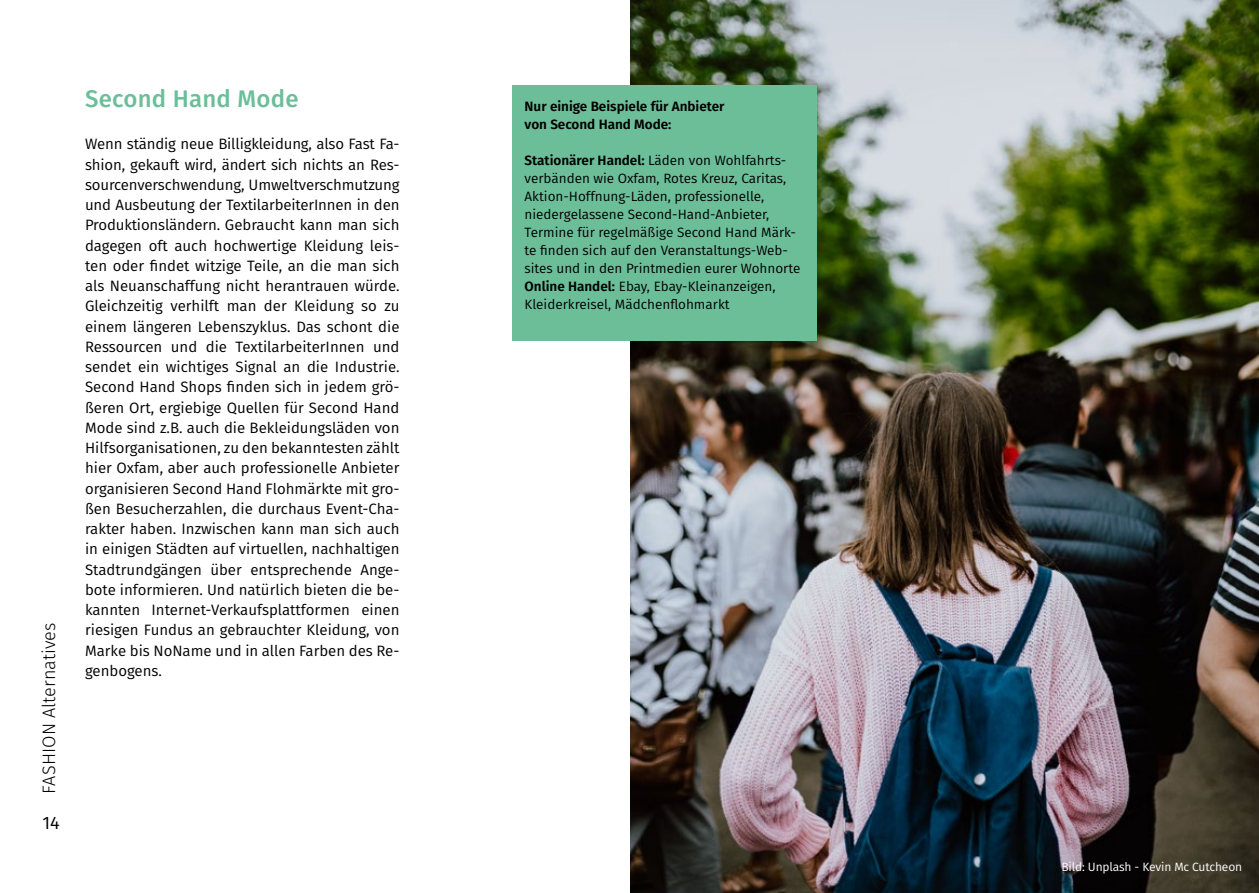
<style>
.page{position:relative;width:1259px;height:893px;background:#fff}
.page>*{position:absolute;margin:0;border:0;box-sizing:border-box;transform-origin:0 0}
.t1{font:500 24px "Fira Sans";letter-spacing:.01em;color:#6cbe99}
.t2{font:300 18px "Fira Sans";color:#000}
.t3{font:18px "Fira Sans";color:#000}
.t4{font:15px/20.2px "Fira Sans";color:#000;text-align:justify}
.t5{font:13.5px/18px "Fira Sans";color:#000}
.t6{font:600 13.5px/18px "Fira Sans";color:#000}
.t7{font:12px "Fira Sans";letter-spacing:-.01em;color:#fff}
.s1{font-weight:600}
</style>
<div class="page">
<img style="left:630px;top:0;width:629px;height:893px">
<div style="left:512px;top:85px;width:304px;height:255px;background:#6cbe99"></div>
<p class="t2" style="left:36px;top:793px;width:172px;rotate:-90deg">FASHION Alternatives</p>
<p class="t3" style="left:43px;top:809px;width:19px">14</p>
<h1 class="t1" style="left:85px;top:80px;width:215px">Second Hand Mode</h1>
<p class="t4" style="left:85px;top:134px;width:316px">Wenn ständig neue Billigkleidung, also Fast Fa&shy;shion, gekauft wird, ändert sich nichts an Res&shy;sourcenverschwendung, Umweltverschmutzung und Ausbeutung der TextilarbeiterInnen in den Produktionsländern. Gebraucht kann man sich dagegen oft auch hochwertige Kleidung leis&shy;ten oder findet witzige Teile, an die man sich als Neuanschaffung nicht herantrauen würde.<br>Gleichzeitig verhilft man der Kleidung so zu einem längeren Lebenszyklus. Das schont die Ressourcen und die TextilarbeiterInnen und sendet ein wichtiges Signal an die Industrie.<br>Second Hand Shops finden sich in jedem grö&shy;ßeren Ort, ergiebige Quellen für Second Hand Mode sind z.B. auch die Bekleidungsläden von Hilfsorganisationen, zu den bekanntesten zählt hier Oxfam, aber auch professionelle Anbieter organisieren Second Hand Flohmärkte mit gro&shy;ßen Besucherzahlen, die durchaus Event-Cha&shy;rakter haben. Inzwischen kann man sich auch in einigen Städten auf virtuellen, nachhaltigen Stadtrundgängen über entsprechende Ange&shy;bote informieren. Und natürlich bieten die be&shy;kannten Internet-Verkaufsplattformen einen riesigen Fundus an gebrauchter Kleidung, von Marke bis NoName und in allen Farben des Re&shy;genbogens.</p>
<p class="t6" style="left:524px;top:97px;width:201px">Nur einige Beispiele für Anbieter von Second Hand Mode:</p>
<p class="t5" style="left:524px;top:151px;width:277px"><span class="s1">Stationärer Handel:</span> Läden von Wohlfahrts&shy;verbänden wie Oxfam, Rotes Kreuz, Caritas, Aktion-Hoffnung-Läden, professionelle, niedergelassene Second-Hand-Anbieter, Termine für regelmäßige Second Hand Märk&shy;te finden sich auf den Veranstaltungs-Web&shy;sites und in den Printmedien eurer Wohnorte <span class="s1">Online Handel:</span> Ebay, Ebay-Kleinanzeigen, Kleiderkreisel, Mädchenflohmarkt</p>
<p class="t7" style="left:1061px;top:858px;width:182px">Bild: Unplash - Kevin Mc Cutcheon</p>
</div>
